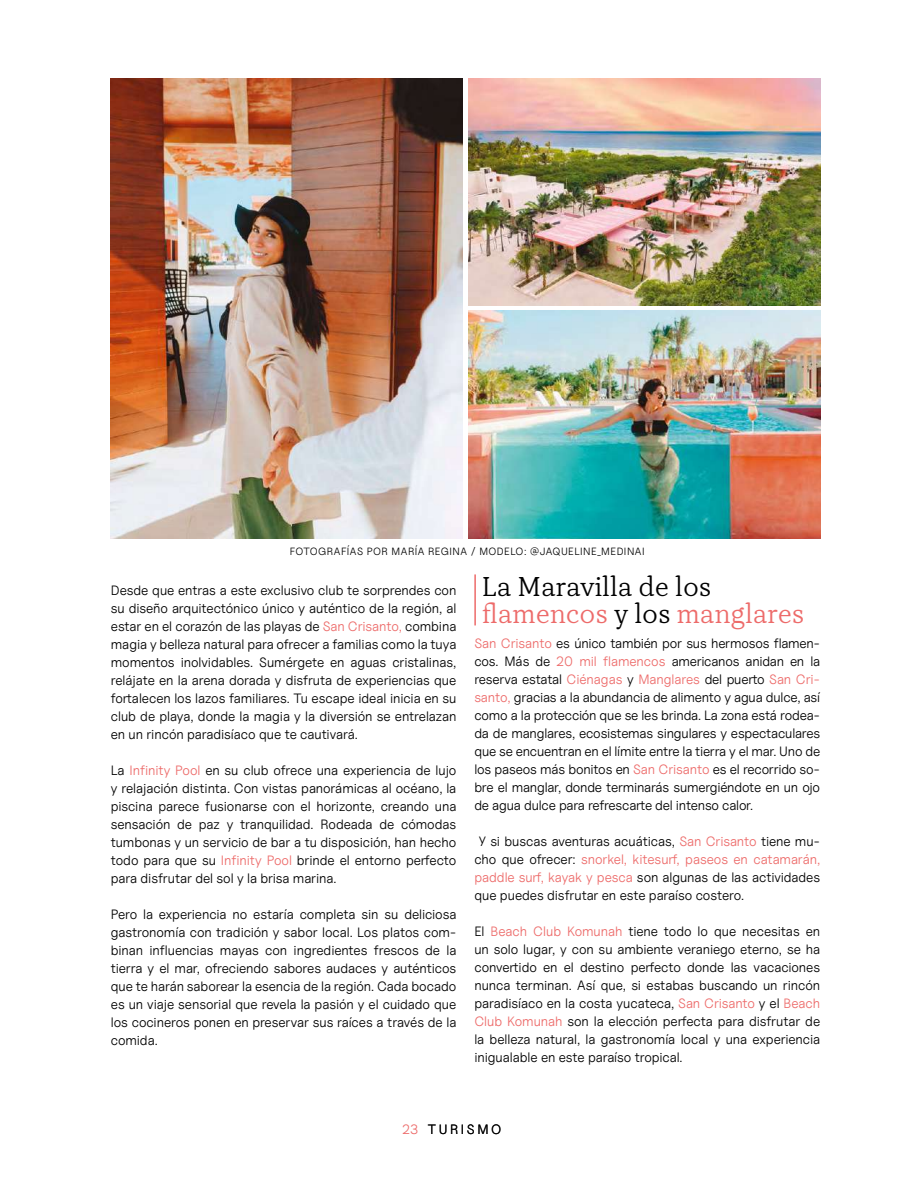
<style>
.page{position:relative;width:918px;height:1188px;background:#fff}
.page>*{position:absolute;margin:0;border:0;box-sizing:border-box;transform-origin:0 0}
.t1{font:300 27px/27px "TT Tricks";color:#000}
.t2{font:13.5px/18px "Uncut Sans Book";letter-spacing:-.01em;color:#000;text-align:justify}
.t3{font:13.5px "Uncut Sans Book";letter-spacing:.19em;color:#000}
.t4{font:10.5px "Uncut Sans Book";letter-spacing:.045em;color:#000}
.s1{color:#ed6b6a}
</style>
<div class="page">
<hr style="left:474px;top:574px;width:2px;height:51px;background:#ed6b6a">
<img style="left:469px;top:79px;width:351px;height:226px">
<img style="left:111px;top:79px;width:351px;height:460px">
<img style="left:469px;top:311px;width:351px;height:228px">
<p class="t4" style="left:290px;top:545px;width:356px">FOTOGRAFÍAS POR MARÍA REGINA / MODELO: @JAQUELINE_MEDINAI</p>
<p class="t2" style="left:111px;top:581px;width:347px">Desde que entras a este exclusivo club te sorprendes con su diseño arquitectónico único y auténtico de la región, al estar en el corazón de las playas de <span class="s1">San Crisanto,</span> combina magia y belleza natural para ofrecer a familias como la tuya momentos inolvidables. Sumérgete en aguas cristalinas, relájate en la arena dorada y disfruta de experiencias que fortalecen los lazos familiares. Tu escape ideal inicia en su club de playa, donde la magia y la diversión se entrelazan en un rincón paradisíaco que te cautivará.</p>
<p class="t2" style="left:111px;top:761px;width:347px">La <span class="s1">Infinity Pool</span> en su club ofrece una experiencia de lujo y relajación distinta. Con vistas panorámicas al océano, la piscina parece fusionarse con el horizonte, creando una sensación de paz y tranquilidad. Rodeada de cómodas tumbonas y un servicio de bar a tu disposición, han hecho todo para que su <span class="s1">Infinity Pool</span> brinde el entorno perfecto para disfrutar del sol y la brisa marina.</p>
<p class="t2" style="left:111px;top:905px;width:347px">Pero la experiencia no estaría completa sin su deliciosa gastronomía con tradición y sabor local. Los platos com&shy;binan influencias mayas con ingredientes frescos de la tierra y el mar, ofreciendo sabores audaces y auténticos que te harán saborear la esencia de la región. Cada bocado es un viaje sensorial que revela la pasión y el cuidado que los cocineros ponen en preservar sus raíces a través de la comida.</p>
<h1 class="t1" style="left:482px;top:573px;width:324px">La Maravilla de los <span class="s1">flamencos</span> y los <span class="s1">manglares</span></h1>
<p class="t2" style="left:474px;top:634px;width:347px"><span class="s1">San Crisanto</span> es único también por sus hermosos flamen&shy;cos. Más de <span class="s1">20 mil flamencos</span> americanos anidan en la reserva estatal <span class="s1">Ciénagas</span> y <span class="s1">Manglares</span> del puerto <span class="s1">San Cri&shy;santo,</span> gracias a la abundancia de alimento y agua dulce, así como a la protección que se les brinda. La zona está rodea&shy;da de manglares, ecosistemas singulares y espectaculares que se encuentran en el límite entre la tierra y el mar. Uno de los paseos más bonitos en <span class="s1">San Crisanto</span> es el recorrido so&shy;bre el manglar, donde terminarás sumergiéndote en un ojo de agua dulce para refrescarte del intenso calor.</p>
<p class="t2" style="left:474px;top:832px;width:347px;text-indent:4px">Y si buscas aventuras acuáticas, <span class="s1">San Crisanto</span> tiene mu&shy;cho que ofrecer: <span class="s1">snorkel, kitesurf, paseos en catamarán, paddle surf, kayak y pesca</span> son algunas de las actividades que puedes disfrutar en este paraíso costero.</p>
<p class="t2" style="left:474px;top:922px;width:347px">El <span class="s1">Beach Club Komunah</span> tiene todo lo que necesitas en un solo lugar, y con su ambiente veraniego eterno, se ha convertido en el destino perfecto donde las vacaciones nunca terminan. Así que, si estabas buscando un rincón paradisíaco en la costa yucateca, <span class="s1">San Crisanto</span> y el <span class="s1">Beach Club Komunah</span> son la elección perfecta para disfrutar de la belleza natural, la gastronomía local y una experiencia inigualable en este paraíso tropical.</p>
<p class="t3" style="left:402px;top:1121px;width:101px"><span class="s1">23</span> TURISMO</p>
</div>
